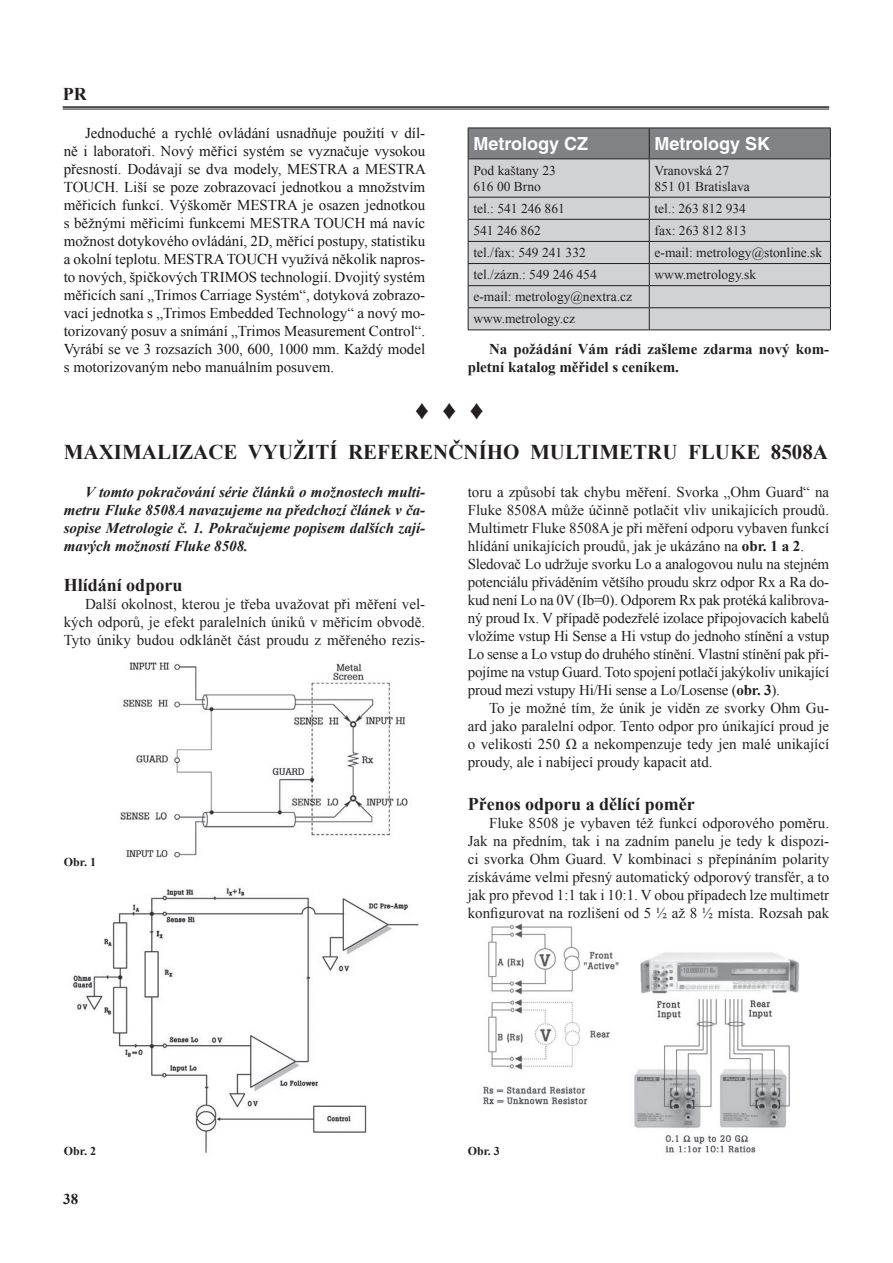
<style>
.page{position:relative;width:893px;height:1263px;background:#fff}
.page>*{position:absolute;margin:0;border:0;box-sizing:border-box;transform-origin:0 0}
.t1{font:27px "Times New Roman";color:#231f20}
.t2{font:700 21px "Times New Roman";color:#231f20}
.t3{font:700 18px "Times New Roman";color:#231f20}
.t4{font:700 18px "Helvetica";color:#fff}
.t5{font:15px/18px "Times New Roman";letter-spacing:-.015em;color:#231f20;text-align:justify}
.t6{font:15px/18px "Times New Roman";color:#1a161a;text-align:justify}
.t7{font:italic 700 15px/18px "Times New Roman";color:#231f20;text-align:justify}
.t8{font:700 15px/18px "Times New Roman";color:#231f20}
.t9{font:13.5px/16.2px "Times New Roman";color:#231f20}
.t10{font:700 12px "Times New Roman";color:#231f20}
.s1{font-weight:700}
</style>
<div class="page">
<hr style="left:63px;top:106px;width:766px;height:2px;background:#231f20">
<hr style="left:63px;top:109px;width:766px;height:1px;background:#231f20">
<div style="left:469px;top:129px;width:361px;height:29px;background:#808285"></div>
<div style="left:469px;top:159px;width:361px;height:170px;background:#d1d2d4"></div>
<hr style="left:468px;top:128px;width:181px;height:1px;background:#231f20">
<hr style="left:468px;top:128px;width:1px;height:30px;background:#231f20">
<hr style="left:649px;top:128px;width:182px;height:1px;background:#231f20">
<hr style="left:649px;top:128px;width:1px;height:30px;background:#231f20">
<hr style="left:830px;top:128px;width:1px;height:30px;background:#231f20">
<hr style="left:468px;top:158px;width:181px;height:1px;background:#231f20">
<hr style="left:468px;top:159px;width:1px;height:38px;background:#231f20">
<hr style="left:649px;top:158px;width:182px;height:1px;background:#231f20">
<hr style="left:649px;top:159px;width:1px;height:38px;background:#231f20">
<hr style="left:830px;top:159px;width:1px;height:38px;background:#231f20">
<hr style="left:468px;top:197px;width:181px;height:1px;background:#231f20">
<hr style="left:649px;top:197px;width:182px;height:1px;background:#231f20">
<hr style="left:468px;top:219px;width:181px;height:1px;background:#231f20">
<hr style="left:649px;top:219px;width:182px;height:1px;background:#231f20">
<hr style="left:468px;top:241px;width:181px;height:1px;background:#231f20">
<hr style="left:649px;top:241px;width:182px;height:1px;background:#231f20">
<hr style="left:468px;top:263px;width:181px;height:1px;background:#231f20">
<hr style="left:649px;top:263px;width:182px;height:1px;background:#231f20">
<hr style="left:468px;top:285px;width:181px;height:1px;background:#231f20">
<hr style="left:649px;top:285px;width:182px;height:1px;background:#231f20">
<hr style="left:468px;top:307px;width:181px;height:1px;background:#231f20">
<svg style="left:468px;top:198px;width:1px;height:131px"></svg>
<hr style="left:649px;top:307px;width:182px;height:1px;background:#231f20">
<svg style="left:649px;top:198px;width:1px;height:131px"></svg>
<svg style="left:830px;top:198px;width:1px;height:131px"></svg>
<hr style="left:468px;top:329px;width:181px;height:1px;background:#231f20">
<hr style="left:649px;top:329px;width:182px;height:1px;background:#231f20">
<img style="left:120px;top:662px;width:288px;height:196px">
<img style="left:73px;top:888px;width:346px;height:265px">
<img style="left:483px;top:923px;width:317px;height:230px">
<p class="t3" style="left:63px;top:81px;width:25px">PR</p>
<p class="t6" style="left:64px;top:124px;width:364px;text-indent:21px">Jednoduché a rychlé ovládání usnadňuje použití v díl&shy;ně i laboratoři. Nový měřicí systém se vyznačuje vysokou přesností. Dodávají se dva modely, MESTRA a MESTRA TOUCH. Liší se poze zobrazovací jednotkou a množstvím měřicích funkcí. Výškoměr MESTRA je osazen jednotkou s běžnými měřicími funkcemi MESTRA TOUCH má navíc možnost dotykového ovládání, 2D, měřicí postupy, statistiku a okolní teplotu. MESTRA TOUCH využívá několik napros&shy;to nových, špičkových TRIMOS technologií. Dvojitý systém měřicích saní „Trimos Carriage Systém“, dotyková zobrazo&shy;vací jednotka s „Trimos Embedded Technology“ a nový mo&shy;torizovaný posuv a snímání „Trimos Measurement Control“.<br>Vyrábí se ve 3 rozsazích 300, 600, 1000 mm. Každý model s motorizovaným nebo manuálním posuvem.</p>
<p class="t4" style="left:473px;top:133px;width:116px">Metrology CZ</p>
<p class="t4" style="left:654px;top:133px;width:117px">Metrology SK</p>
<p class="t9" style="left:473px;top:162px;width:84px">Pod kaštany 23<br>616 00 Brno</p>
<p class="t9" style="left:654px;top:162px;width:97px">Vranovská 27<br>851 01 Bratislava</p>
<p class="t9" style="left:473px;top:200px;width:93px">tel.: 541 246 861</p>
<p class="t9" style="left:654px;top:200px;width:93px">tel.: 263 812 934</p>
<p class="t9" style="left:473px;top:222px;width:69px">541 246 862</p>
<p class="t9" style="left:654px;top:222px;width:93px">fax: 263 812 813</p>
<p class="t9" style="left:473px;top:244px;width:114px">tel./fax: 549 241 332</p>
<p class="t9" style="left:654px;top:244px;width:169px">e-mail: metrology@stonline.sk</p>
<p class="t9" style="left:473px;top:266px;width:125px">tel./zázn.: 549 246 454</p>
<p class="t9" style="left:654px;top:266px;width:103px">www.metrology.sk</p>
<p class="t9" style="left:473px;top:286px;width:160px;line-height:22px">e-mail: metrology@nextra.cz www.metrology.cz</p>
<p class="t8" style="left:468px;top:340px;width:363px;text-indent:21px">Na požádání Vám rádi zašleme zdarma nový kom&shy;pletní katalog měřidel s ceníkem.</p>
<h1 class="t1" style="left:415px;top:392px;width:70px">♦ ♦ ♦</h1>
<h2 class="t2" style="left:64px;top:437px;width:765px">Maximalizace využití referenčního multimetru Fluke 8508A</h2>
<p class="t7" style="left:64px;top:483px;width:363px;text-indent:21px">V tomto pokračování série článků o možnostech multi&shy;metru Fluke 8508A navazujeme na předchozí článek v ča&shy;sopise Metrologie č. 1. Pokračujeme popisem dalších zají&shy;mavých možností Fluke 8508.</p>
<p class="t3" style="left:64px;top:572px;width:120px">Hlídání odporu</p>
<p class="t5" style="left:64px;top:595px;width:363px;text-indent:21px">Další okolnost, kterou je třeba uvažovat při měření vel&shy;kých odporů, je efekt paralelních úniků v měřicím obvodě.<br>Tyto úniky budou odklánět část proudu z měřeného rezis-</p>
<p class="t10" style="left:64px;top:853px;width:34px">Obr. 1</p>
<p class="t5" style="left:468px;top:482px;width:363px;text-align:left">toru a způsobí tak chybu měření. Svorka „Ohm Guard“ na Fluke 8508A může účinně potlačit vliv unikajících proudů.<br>Multimetr Fluke 8508A je při měření odporu vybaven funkcí hlídání unikajících proudů, jak je ukázáno na <span class="s1">obr. 1 a 2</span>.<br>Sledovač Lo udržuje svorku Lo a analogovou nulu na stejném potenciálu přiváděním většího proudu skrz odpor Rx a Ra do&shy;kud není Lo na 0V (Ib=0). Odporem Rx pak protéká kalibrova&shy;ný proud Ix. V případě podezřelé izolace připojovacích kabelů vložíme vstup Hi Sense a Hi vstup do jednoho stínění a vstup Lo sense a Lo vstup do druhého stínění. Vlastní stínění pak při&shy;pojíme na vstup Guard. Toto spojení potlačí jakýkoliv unikající proud mezi vstupy Hi/Hi sense a Lo/Losense (<span class="s1">obr. 3</span>).</p>
<p class="t5" style="left:468px;top:698px;width:363px;text-indent:21px">To je možné tím, že únik je viděn ze svorky Ohm Gu&shy;ard jako paralelní odpor. Tento odpor pro únikající proud je o velikosti 250 Ω a nekompenzuje tedy jen malé unikající proudy, ale i nabíjecí proudy kapacit atd.</p>
<p class="t3" style="left:468px;top:791px;width:228px">Přenos odporu a dělící poměr</p>
<p class="t5" style="left:468px;top:814px;width:363px;text-indent:21px">Fluke 8508 je vybaven též funkcí odporového poměru.<br>Jak na předním, tak i na zadním panelu je tedy k dispozi&shy;ci svorka Ohm Guard. V kombinaci s přepínáním polarity získáváme velmi přesný automatický odporový transfér, a to jak pro převod 1:1 tak i 10:1. V obou případech lze multimetr konfigurovat na rozlišení od 5 ½ až 8 ½ místa. Rozsah pak</p>
<p class="t10" style="left:64px;top:1142px;width:34px">Obr. 2</p>
<p class="t8" style="left:63px;top:1189px;width:16px">38</p>
<p class="t10" style="left:468px;top:1142px;width:34px">Obr. 3</p>
</div>
